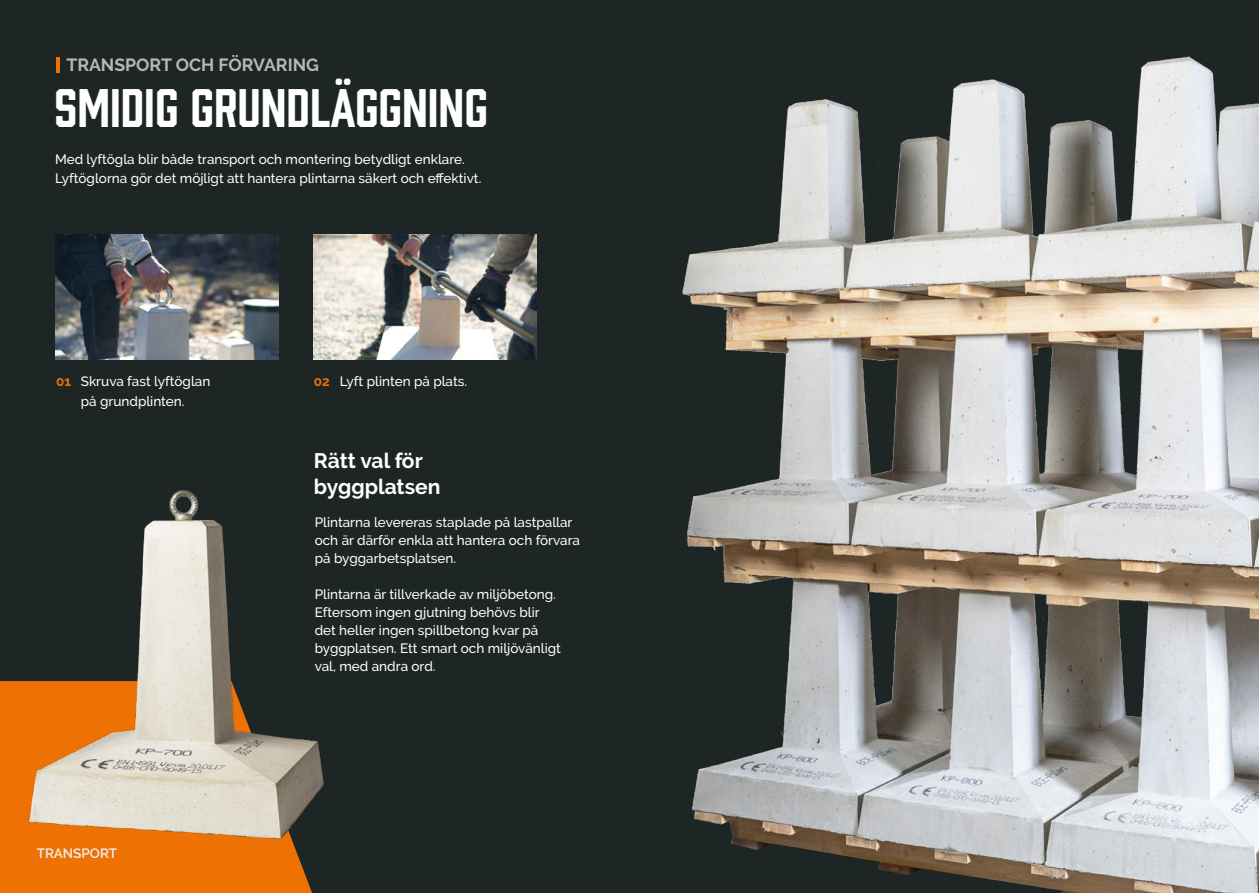
<style>
.page{position:relative;width:1259px;height:893px;background:#1d2525}
.page>*{position:absolute;margin:0;border:0;box-sizing:border-box;transform-origin:0 0}
.t1{font:49.95px "Prohibition";color:#fff}
.t2{font:700 21px/25.2px "Raleway";color:#fff}
.t3{font:700 17.7px "Raleway";color:#b5b8b5}
.t4{font:500 13.5px/18px "Raleway";color:#fff}
.t5{font:600 13.5px "Raleway";color:#f1f0f0}
.s1{font-weight:700;color:#ee7203}
</style>
<div class="page">
<hr style="left:56px;top:57px;width:3px;height:16px;background:#ee7203">
<img style="left:56px;top:235px;width:222px;height:125px">
<img style="left:682px;top:40px;width:577px;height:853px">
<img style="left:314px;top:235px;width:222px;height:125px">
<div style="left:0;top:870px;width:312px;height:23px;background:#ee7203"></div>
<img style="left:0;top:490px;width:324px;height:380px">
<h3 class="t3" style="left:67px;top:55px;width:254px">TRANSPORT OCH FÖRVARING</h3>
<h1 class="t1" style="left:55px;top:74px;width:435px">SMIDIG GRUNDLÄGGNING</h1>
<p class="t4" style="left:55px;top:150px;width:428px;line-height:19.5px">Med lyftögla blir både transport och montering betydligt enklare.<br>Lyftöglorna gör det möjligt att hantera plintarna säkert och effektivt.</p>
<p class="t4" style="left:56px;top:373px;width:156px;line-height:19.5px;text-align:center"><span class="s1">01</span> Skruva fast lyftöglan på grundplinten.</p>
<p class="t5" style="left:37px;top:846px;width:82px">TRANSPORT</p>
<p class="t4" style="left:314px;top:374px;width:155px"><span class="s1">02</span> Lyft plinten på plats.</p>
<h2 class="t2" style="left:314px;top:449px;width:128px">Rätt val för byggplatsen</h2>
<p class="t4" style="left:315px;top:514px;width:267px">Plintarna levereras staplade på lastpallar och är därför enkla att hantera och förvara på byggarbetsplatsen.</p>
<p class="t4" style="left:315px;top:586px;width:248px">Plintarna är tillverkade av miljöbetong.<br>Eftersom ingen gjutning behövs blir det heller ingen spillbetong kvar på byggplatsen. Ett smart och miljövänligt val, med andra ord.</p>
</div>
